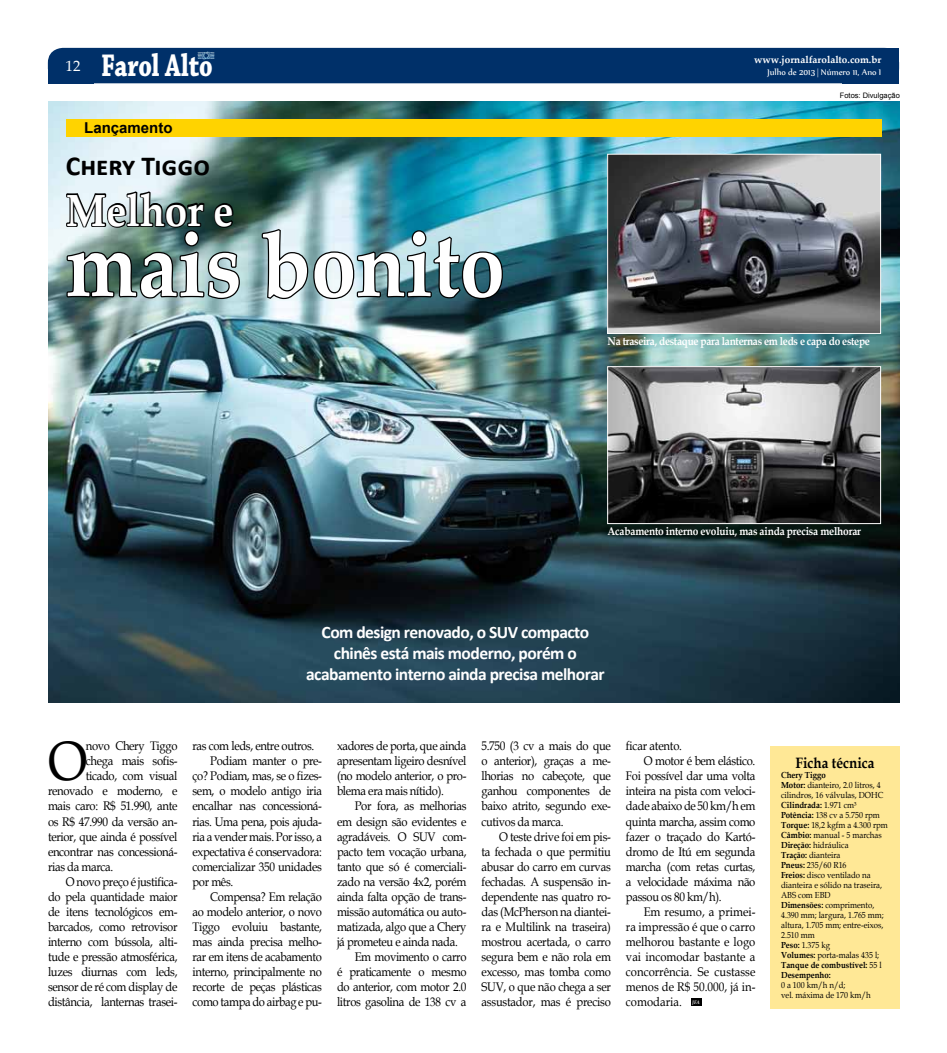
<style>
.page{position:relative;width:947px;height:1053px;background:#fff}
.page>*{position:absolute;margin:0;border:0;box-sizing:border-box;transform-origin:0 0}
.t1{font:700 90px "Palatino Linotype";color:#fff;scale:.9 1}
.t2{font:55.5px "Book Antiqua";color:#000;scale:.9 1}
.t3{font:700 45px "Palatino Linotype";color:#fff;scale:.9 1}
.t4{font:700 33px "Chaparral Pro";color:#fff;scale:.75 1}
.t5{font:700 27.5px "Calibri";color:#000}
.t6{font:700 17.5px/21px "Calibri";letter-spacing:-.03em;color:#fff;text-align:center}
.t7{font:700 15px "Book Antiqua";color:#000;scale:.9 1}
.t8{font:700 15px "Arial";color:#000}
.t9{font:12.5px/15px "Book Antiqua";letter-spacing:-.03em;color:#000;text-align:justify;scale:.9 1}
.t10{font:12.5px "Book Antiqua";color:#000;scale:.9 1}
.t11{font:700 11.25px "Book Antiqua";letter-spacing:-.02em;color:#fff;scale:.9 1}
.t12{font:700 10px "Palatino Linotype";color:#fff}
.t13{font:10px "Nyala";color:#fff}
.t14{font:8.75px/10px "Book Antiqua";color:#000;scale:.9 1}
.t15{font:7.5px "Arial";color:#000}
.t16{font:italic 700 5px "Palatino Linotype";color:#fff;scale:.9 1}
.s1{font-family:"Palatino Linotype";font-weight:400;font-size:15px}
.s2{font-weight:700}
</style>
<div class="page">
<div style="left:48px;top:61px;width:46px;height:22px;background:#003069"></div>
<div style="left:48px;top:48px;width:850px;height:35px;background:#003069;border-radius:15px"></div>
<div style="left:842px;top:48px;width:56px;height:35px;background:#003069"></div>
<img style="left:197px;top:51px;width:18px;height:8px">
<img style="left:48px;top:101px;width:851px;height:602px">
<div style="left:66px;top:119px;width:815px;height:17px;background:#ffd300"></div>
<svg style="left:65px;top:430px;width:74px;height:273px;background:#2e4955"></svg>
<img style="left:260px;top:227px;width:244px;height:73px">
<img style="left:65px;top:83px;width:176px;height:347px">
<img style="left:609px;top:156px;width:269px;height:176px">
<div style="left:607px;top:154px;width:273px;height:180px;border:1px solid #fff"></div>
<div style="left:770px;top:746px;width:129px;height:262px;background:#ffe896"></div>
<img style="left:609px;top:368px;width:269px;height:154px">
<div style="left:607px;top:366px;width:273px;height:158px;border:1px solid #fff"></div>
<div style="left:690px;top:998px;width:11px;height:7px;background:#000"></div>
<h3 class="t4" style="left:66px;top:46px;width:197px"><span class="s1">12</span> Farol Alto</h3>
<p class="t12" style="left:753px;top:53px;width:129px">www.jornalfarolalto.com.br</p>
<p class="t13" style="left:767px;top:66px;width:115px">Julho de 2013 | Número 11, Ano I</p>
<p class="t15" style="left:839px;top:90px;width:62px">Fotos: Divulgação</p>
<p class="t8" style="left:84px;top:117px;width:90px">Lançamento</p>
<h3 class="t5" style="left:66px;top:148px;width:146px">Chery Tiggo</h3>
<h3 class="t3" style="left:66px;top:178px;width:188px">Melhor e</h3>
<h1 class="t1" style="left:66px;top:201px;width:489px">mais bonito</h1>
<p class="t11" style="left:607px;top:333px;width:293px">Na traseira, destaque para lanternas em leds e capa do estepe</p>
<p class="t11" style="left:607px;top:524px;width:283px">Acabamento interno evoluiu, mas ainda precisa melhorar</p>
<h3 class="t6" style="left:306px;top:622px;width:300px">Com design renovado, o SUV compacto chinês está mais moderno, porém o acabamento interno ainda precisa melhorar</h3>
<h2 class="t2" style="left:48px;top:723px;width:45px">O</h2>
<p class="t9" style="left:86px;top:738px;width:103px">novo Chery Tiggo</p>
<p class="t9" style="left:86px;top:753px;width:103px">chega mais sofis-</p>
<p class="t9" style="left:86px;top:768px;width:103px">ticado, com visual</p>
<p class="t9" style="left:48px;top:783px;width:145px">renovado e moderno, e</p>
<p class="t9" style="left:48px;top:798px;width:145px">mais caro: R$ 51.990, ante</p>
<p class="t9" style="left:48px;top:813px;width:145px">os R$ 47.990 da versão an-</p>
<p class="t9" style="left:48px;top:828px;width:145px">terior, que ainda é possível</p>
<p class="t9" style="left:48px;top:843px;width:145px">encontrar nas concessioná-</p>
<p class="t9" style="left:48px;top:858px;width:74px">rias da marca.</p>
<p class="t9" style="left:66px;top:873px;width:126px">O novo preço é justifica-</p>
<p class="t9" style="left:48px;top:888px;width:145px">do pela quantidade maior</p>
<p class="t9" style="left:48px;top:903px;width:145px">de itens tecnológicos em-</p>
<p class="t9" style="left:48px;top:918px;width:145px">barcados, como retrovisor</p>
<p class="t9" style="left:48px;top:933px;width:145px">interno com bússola, alti-</p>
<p class="t9" style="left:48px;top:948px;width:145px">tude e pressão atmosférica,</p>
<p class="t9" style="left:48px;top:963px;width:145px">luzes diurnas com leds,</p>
<p class="t9" style="left:48px;top:978px;width:145px">sensor de ré com display de</p>
<p class="t9" style="left:48px;top:993px;width:145px">distância, lanternas trasei-</p>
<p class="t9" style="left:192px;top:738px;width:137px">ras com leds, entre outros.</p>
<p class="t9" style="left:210px;top:753px;width:126px">Podiam manter o pre-</p>
<p class="t9" style="left:192px;top:768px;width:145px">ço? Podiam, mas, se o fizes-</p>
<p class="t9" style="left:192px;top:783px;width:145px">sem, o modelo antigo iria</p>
<p class="t9" style="left:192px;top:798px;width:145px">encalhar nas concessioná-</p>
<p class="t9" style="left:192px;top:813px;width:145px">rias. Uma pena, pois ajuda-</p>
<p class="t9" style="left:192px;top:828px;width:145px">ria a vender mais. Por isso, a</p>
<p class="t9" style="left:192px;top:843px;width:145px">expectativa é conservadora:</p>
<p class="t9" style="left:192px;top:858px;width:145px">comercializar 350 unidades</p>
<p class="t9" style="left:192px;top:873px;width:47px">por mês.</p>
<p class="t9" style="left:210px;top:888px;width:126px">Compensa? Em relação</p>
<p class="t9" style="left:192px;top:903px;width:145px">ao modelo anterior, o novo</p>
<p class="t9" style="left:192px;top:918px;width:145px">Tiggo evoluiu bastante,</p>
<p class="t9" style="left:192px;top:933px;width:145px">mas ainda precisa melho-</p>
<p class="t9" style="left:192px;top:948px;width:145px">rar em itens de acabamento</p>
<p class="t9" style="left:192px;top:963px;width:145px">interno, principalmente no</p>
<p class="t9" style="left:192px;top:978px;width:145px">recorte de peças plásticas</p>
<p class="t9" style="left:192px;top:993px;width:145px">como tampa do airbag e pu-</p>
<p class="t9" style="left:337px;top:738px;width:145px">xadores de porta, que ainda apresentam ligeiro desnível (no modelo anterior, o pro&shy;blema era mais nítido).</p>
<p class="t9" style="left:354px;top:798px;width:126px">Por fora, as melhorias</p>
<p class="t9" style="left:337px;top:813px;width:145px">em design são evidentes e</p>
<p class="t9" style="left:337px;top:828px;width:145px">agradáveis. O SUV com-</p>
<p class="t9" style="left:337px;top:843px;width:145px">pacto tem vocação urbana,</p>
<p class="t9" style="left:337px;top:858px;width:145px">tanto que só é comerciali-</p>
<p class="t9" style="left:337px;top:873px;width:145px">zado na versão 4x2, porém</p>
<p class="t9" style="left:337px;top:888px;width:145px">ainda falta opção de trans-</p>
<p class="t9" style="left:337px;top:903px;width:145px">missão automática ou auto-</p>
<p class="t9" style="left:337px;top:918px;width:145px">matizada, algo que a Chery</p>
<p class="t9" style="left:337px;top:933px;width:136px">já prometeu e ainda nada.</p>
<p class="t9" style="left:354px;top:948px;width:126px">Em movimento o carro</p>
<p class="t9" style="left:337px;top:963px;width:145px">é praticamente o mesmo</p>
<p class="t9" style="left:337px;top:978px;width:145px">do anterior, com motor 2.0</p>
<p class="t9" style="left:337px;top:993px;width:145px">litros gasolina de 138 cv a</p>
<p class="t9" style="left:481px;top:738px;width:145px">5.750 (3 cv a mais do que o anterior), graças a me&shy;lhorias no cabeçote, que ganhou componentes de baixo atrito, segundo exe&shy;cutivos da marca.</p>
<p class="t9" style="left:481px;top:828px;width:145px;text-indent:18px">O teste drive foi em pis&shy;ta fechada o que permitiu abusar do carro em curvas fechadas. A suspensão in&shy;dependente nas quatro ro&shy;das (McPherson na diantei&shy;ra e Multilink na traseira) mostrou acertada, o carro segura bem e não rola em excesso, mas tomba como SUV, o que não chega a ser assustador, mas é preciso</p>
<p class="t9" style="left:625px;top:738px;width:64px">ficar atento.</p>
<p class="t9" style="left:643px;top:753px;width:126px">O motor é bem elástico.</p>
<p class="t9" style="left:625px;top:768px;width:145px">Foi possível dar uma volta</p>
<p class="t9" style="left:625px;top:783px;width:145px">inteira na pista com veloci-</p>
<p class="t9" style="left:625px;top:798px;width:145px">dade abaixo de 50 km/h em</p>
<p class="t9" style="left:625px;top:813px;width:145px">quinta marcha, assim como</p>
<p class="t9" style="left:625px;top:828px;width:145px">fazer o traçado do Kartó-</p>
<p class="t9" style="left:625px;top:843px;width:145px">dromo de Itú em segunda</p>
<p class="t9" style="left:625px;top:858px;width:145px">marcha (com retas curtas,</p>
<p class="t9" style="left:625px;top:873px;width:145px">a velocidade máxima não</p>
<p class="t9" style="left:625px;top:888px;width:108px">passou os 80 km/h).</p>
<p class="t10" style="left:643px;top:902px;width:126px">Em resumo, a primei-</p>
<p class="t10" style="left:625px;top:917px;width:145px">ra impressão é que o carro</p>
<p class="t10" style="left:625px;top:932px;width:145px">melhorou bastante e logo</p>
<p class="t10" style="left:625px;top:947px;width:145px">vai incomodar bastante a</p>
<p class="t10" style="left:625px;top:962px;width:145px">concorrência. Se custasse</p>
<p class="t10" style="left:625px;top:977px;width:145px">menos de R$ 50.000, já in-</p>
<p class="t10" style="left:625px;top:992px;width:64px">comodaria.</p>
<p class="t16" style="left:692px;top:998px;width:10px">JFA</p>
<p class="t7" style="left:795px;top:752px;width:89px">Ficha técnica</p>
<p class="t14" style="left:780px;top:769px;width:120px"><span class="s2">Chery Tiggo<br>Motor:</span> dianteiro, 2.0 litros, 4 cilindros, 16 válvulas, DOHC<br><span class="s2">Cilindrada:</span> 1.971 cm³<br><span class="s2">Potência:</span> 138 cv a 5.750 rpm<br><span class="s2">Torque:</span> 18,2 kgfm a 4.300 rpm<br><span class="s2">Câmbio:</span> manual - 5 marchas<br><span class="s2">Direção:</span> hidráulica<br><span class="s2">Tração:</span> dianteira<br><span class="s2">Pneus:</span> 235/60 R16<br><span class="s2">Freios:</span> disco ventilado na dianteira e sólido na traseira,<br>ABS com EBD<br><span class="s2">Dimensões:</span> comprimento,<br>4.390 mm; largura, 1.765 mm; altura, 1.705 mm; entre-eixos,<br>2.510 mm<br><span class="s2">Peso:</span> 1.375 kg<br><span class="s2">Volumes:</span> porta-malas 435 l;<br><span class="s2">Tanque de combustível:</span> 55 l<br><span class="s2">Desempenho:</span></p>
<p class="t14" style="left:780px;top:979px;width:101px">0 a 100 km/h n/d;<br>vel. máxima de 170 km/h</p>
</div>
